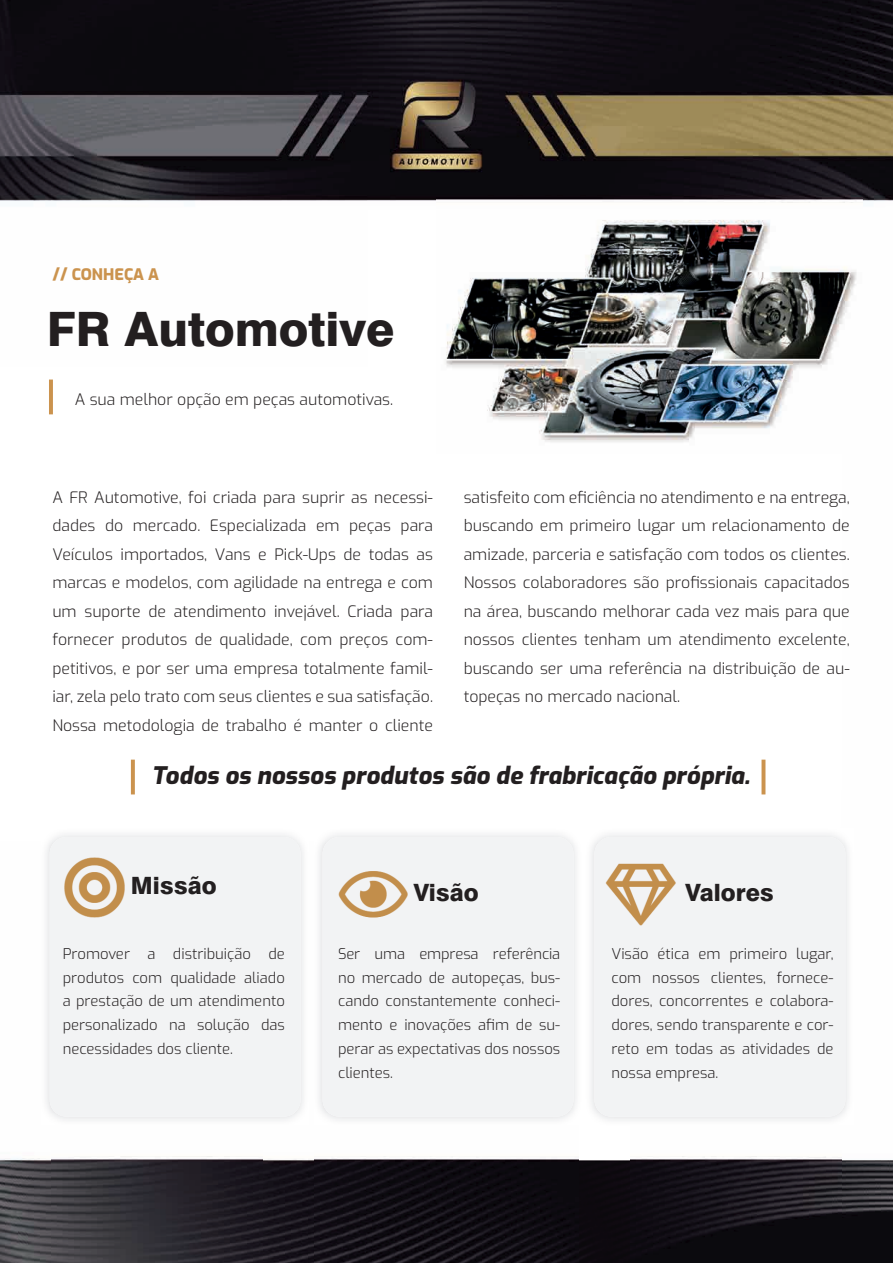
<style>
.page{position:relative;width:893px;height:1263px;background:#fff}
.page>*{position:absolute;margin:0;border:0;box-sizing:border-box;transform-origin:0 0}
.t1{font:800 47.4px "Swiss 721 BT";color:#231f20}
.t2{font:italic 800 24px "Exo";color:#231f20}
.t3{font:800 23.85px "Swiss 721 BT";color:#231f20}
.t4{font:300 15.75px/28.5px "Exo";color:#231f20;text-align:justify}
.t5{font:800 15.75px "Exo";color:#cb934e}
.t6{font:300 14.85px/23.9px "Exo";color:#231f20;text-align:justify}
</style>
<div class="page">
<img style="left:0;top:0;width:367px;height:795px">
<img style="left:367px;top:0;width:526px;height:201px">
<img style="left:841px;top:1157px;width:52px;height:106px">
<img style="left:0;top:1158px;width:52px;height:105px">
<img style="left:263px;top:1159px;width:52px;height:104px">
<div style="left:578px;top:1159px;width:52px;height:104px;background:#0d090f"></div>
<img style="left:52px;top:1156px;width:211px;height:107px">
<img style="left:315px;top:1156px;width:263px;height:107px">
<img style="left:630px;top:1156px;width:211px;height:107px">
<svg style="left:19px;top:1231px;width:9px;height:13px"></svg>
<hr style="left:49px;top:380px;width:4px;height:34px;background:#cb934e">
<svg style="left:131px;top:760px;width:4px;height:34px"></svg>
<svg style="left:761px;top:760px;width:4px;height:34px"></svg>
<img style="left:436px;top:198px;width:426px;height:244px">
<div style="left:50px;top:837px;width:251px;height:280px;background:#f2f3f4;border-radius:17px"></div>
<div style="left:323px;top:837px;width:250px;height:280px;background:#f2f3f4;border-radius:17px"></div>
<div style="left:594px;top:837px;width:251px;height:280px;background:#f2f3f4;border-radius:17px"></div>
<img style="left:64px;top:857px;width:61px;height:61px">
<img style="left:338px;top:871px;width:70px;height:47px">
<img style="left:605px;top:863px;width:71px;height:63px">
<p class="t5" style="left:52px;top:262px;width:108px">// CONHEÇA A</p>
<h1 class="t1" style="left:47px;top:300px;width:349px">FR Automotive</h1>
<p class="t4" style="left:75px;top:384px;width:320px">A sua melhor opção em peças automotivas.</p>
<p class="t4" style="left:52px;top:482px;width:382px">A FR Automotive, foi criada para suprir as necessi&shy;dades do mercado. Especializada em peças para Veículos importados, Vans e Pick-Ups de todas as marcas e modelos, com agilidade na entrega e com um suporte de atendimento invejável. Criada para fornecer produtos de qualidade, com preços com&shy;petitivos, e por ser uma empresa totalmente famil&shy;iar, zela pelo trato com seus clientes e sua satisfação.<br>Nossa metodologia de trabalho é manter o cliente</p>
<p class="t4" style="left:464px;top:482px;width:388px">satisfeito com eficiência no atendimento e na entrega, buscando em primeiro lugar um relacionamento de amizade, parceria e satisfação com todos os clientes.<br>Nossos colaboradores são profissionais capacitados na área, buscando melhorar cada vez mais para que nossos clientes tenham um atendimento excelente, buscando ser uma referência na distribuição de au&shy;topeças no mercado nacional.</p>
<h2 class="t2" style="left:151px;top:757px;width:600px">Todos os nossos produtos são de frabricação própria.</h2>
<h3 class="t3" style="left:131px;top:871px;width:87px">Missão</h3>
<h3 class="t3" style="left:414px;top:878px;width:66px">Visão</h3>
<h3 class="t3" style="left:686px;top:878px;width:90px">Valores</h3>
<p class="t6" style="left:63px;top:941px;width:224px">Promover a distribuição de produtos com qualidade aliado a prestação de um atendimento personalizado na solução das necessidades dos cliente.</p>
<p class="t6" style="left:338px;top:941px;width:224px">Ser uma empresa referência no mercado de autopeças, bus&shy;cando constantemente conheci&shy;mento e inovações afim de su&shy;perar as expectativas dos nossos clientes.</p>
<p class="t6" style="left:611px;top:941px;width:224px">Visão ética em primeiro lugar, com nossos clientes, fornece&shy;dores, concorrentes e colabora&shy;dores, sendo transparente e cor&shy;reto em todas as atividades de nossa empresa.</p>
</div>
